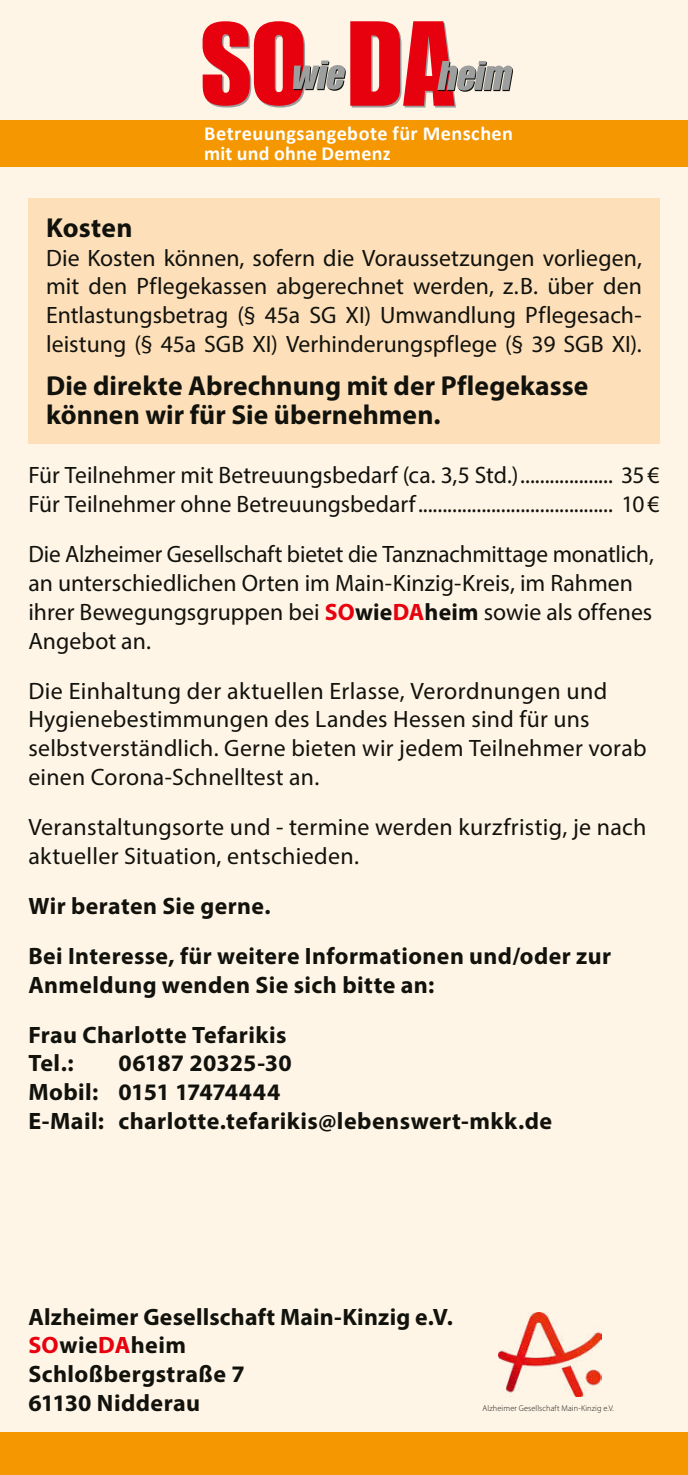
<style>
.page{position:relative;width:688px;height:1475px;background:#fff}
.page>*{position:absolute;margin:0;border:0;box-sizing:border-box;transform-origin:0 0}
.t1{font:700 27.5px/28.8px "Myriad Pro";color:#12120d}
.t2{font:23.75px/28.8px "Myriad Pro";letter-spacing:.005em;color:#12120d}
.t3{font:700 23.75px/28.8px "Myriad Pro";letter-spacing:.015em;color:#12120d}
.t4{font:700 20px/20px "Calibri";letter-spacing:.02em;color:#fff}
.t5{font:300 8.5px "Myriad Pro";letter-spacing:.015em;color:#12120d}
.s1{font-weight:700;color:#e7000e}
.s2{font-weight:700}
.s3{color:#e7000e}
</style>
<div class="page">
<div style="left:0;top:0;width:687px;height:1474px;background:#fff5e7"></div>
<div style="left:0;top:1431px;width:687px;height:43px;background:#f59700"></div>
<div style="left:28px;top:198px;width:631px;height:246px;background:#fde0ba"></div>
<div style="left:0;top:120px;width:687px;height:47px;background:#f59700"></div>
<svg style="left:202px;top:21px;width:311px;height:86px"></svg>
<img style="left:498px;top:1312px;width:103px;height:84px">
<p class="t4" style="left:204px;top:123px;width:310px">Betreuungsangebote für Menschen mit und ohne Demenz</p>
<p class="t1" style="left:46px;top:212px;width:88px">Kosten</p>
<p class="t2" style="left:46px;top:243px;width:597px;text-align:justify">Die Kosten können, sofern die Voraussetzungen vorliegen, mit den Pflegekassen abgerechnet werden, z.B. über den Entlastungsbetrag (§ 45a SG XI) Umwandlung Pflegesach&shy;leistung (§ 45a SGB XI) Verhinderungspflege (§ 39 SGB XI).</p>
<p class="t1" style="left:46px;top:370px;width:543px">Die direkte Abrechnung mit der Pflegekasse können wir für Sie übernehmen.</p>
<p class="t2" style="left:28px;top:460px;width:491px">Für Teilnehmer mit Betreuungsbedarf (ca. 3,5 Std.)</p>
<p class="t2" style="left:620px;top:460px;width:40px">35€</p>
<p class="t2" style="left:28px;top:489px;width:389px">Für Teilnehmer ohne Betreuungsbedarf</p>
<p class="t2" style="left:28px;top:478px;width:632px;line-height:50px;text-align:right">10€<br>Die Alzheimer Gesellschaft bietet die Tanznachmittage monatlich,</p>
<p class="t2" style="left:28px;top:568px;width:625px">an unterschiedlichen Orten im Main-Kinzig-Kreis, im Rahmen ihrer Bewegungsgruppen bei <span class="s1">SO</span><span class="s2">wie</span><span class="s1">DA</span><span class="s2">heim</span> sowie als offenes<br>Angebot an.</p>
<p class="t2" style="left:28px;top:675px;width:619px">Die Einhaltung der aktuellen Erlasse, Verordnungen und Hygienebestimmungen des Landes Hessen sind für uns selbstverständlich. Gerne bieten wir jedem Teilnehmer vorab einen Corona-Schnelltest an.</p>
<p class="t2" style="left:28px;top:812px;width:619px">Veranstaltungsorte und - termine werden kurzfristig, je nach aktueller Situation, entschieden.</p>
<p class="t3" style="left:28px;top:879px;width:584px;line-height:50px">Wir beraten Sie gerne.<br>Bei Interesse, für weitere Informationen und/oder zur</p>
<p class="t3" style="left:28px;top:958px;width:407px;line-height:50px">Anmeldung wenden Sie sich bitte an:<br>Frau Charlotte Tefarikis</p>
<p class="t3" style="left:28px;top:1047px;width:47px">Tel.:</p>
<p class="t3" style="left:28px;top:1047px;width:525px;text-indent:90px">06187 20325-30<br>Mobil: 0151 17474444<br>E-Mail: charlotte.tefarikis@lebenswert-mkk.de</p>
<p class="t3" style="left:28px;top:1301px;width:426px">Alzheimer Gesellschaft Main-Kinzig e.V.<br><span class="s3">SO</span>wie<span class="s3">DA</span>heim<br>Schloßbergstraße 7<br>61130 Nidderau</p>
<p class="t5" style="left:482px;top:1402px;width:133px">Alzheimer Gesellschaft Main-Kinzig e.V.</p>
</div>
